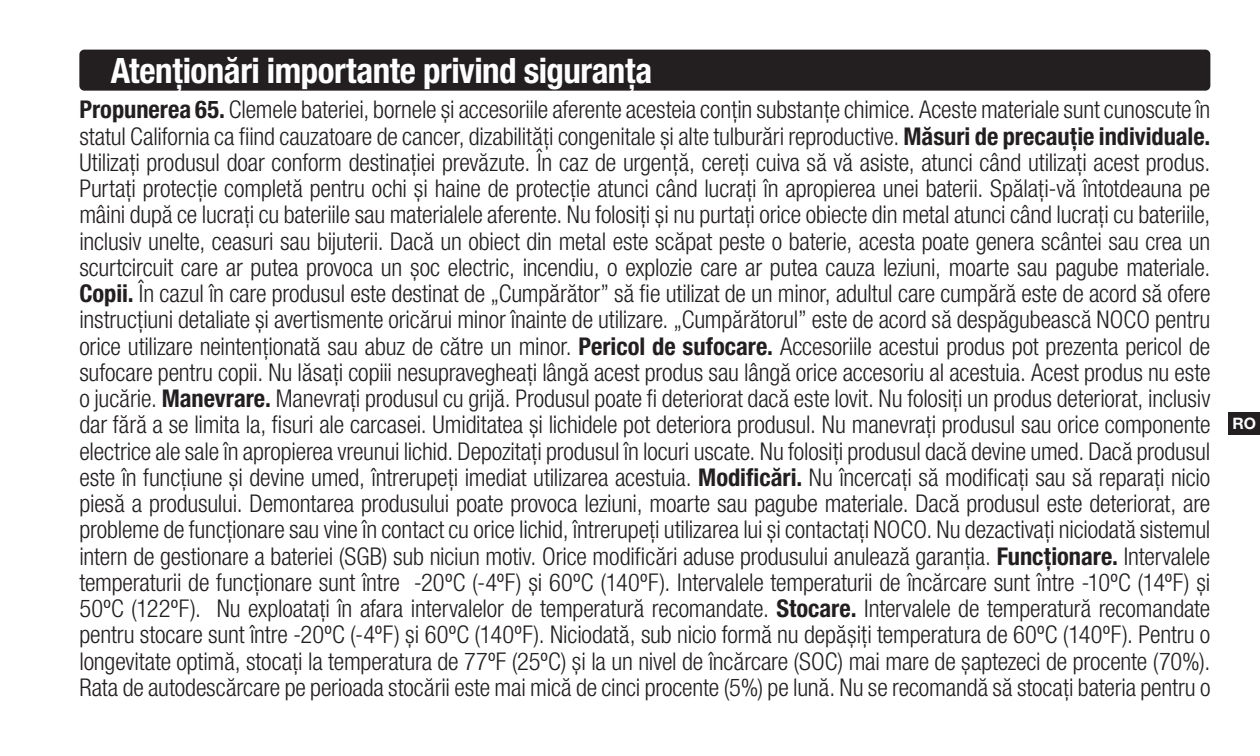
<style>
.page{position:relative;width:1260px;height:756px;background:#fff}
.page>*{position:absolute;margin:0;border:0;box-sizing:border-box;transform-origin:0 0}
.NOCO_HN_Cond-Text{font:700 condensed 35px "Helvetica Neue LTW1 G";letter-spacing:-.015em;color:#fff}
.NOCO_HN_Cond-Text-2{font:300 condensed 24.5px/26.2px "Helvetica Neue LTW1 G";letter-spacing:-.005em;color:#231f20;text-align:justify}
.t1{font:700 15.75px "Helvetica Neue LT Std";color:#fff}
.s1{font-weight:700}
</style>
<div class="page">
<div style="left:1228px;top:412px;width:32px;height:23px;background:#231f20"></div>
<div style="left:79px;top:50px;width:1131px;height:41px;background:#231f20;border-radius:5px"></div>
<p class="NOCO_HN_Cond-Text" style="left:111px;top:49px;width:543px">Atenționări importante privind siguranța</p>
<p class="NOCO_HN_Cond-Text-2" style="left:79px;top:97px;width:1133px"><span class="s1">Propunerea 65.</span> Clemele bateriei, bornele și accesoriile aferente acesteia conțin substanțe chimice. Aceste materiale sunt cunoscute în statul California ca fiind cauzatoare de cancer, dizabilități congenitale și alte tulburări reproductive. <span class="s1">Măsuri de precauție individuale.<br></span>Utilizați produsul doar conform destinației prevăzute. În caz de urgență, cereți cuiva să vă asiste, atunci când utilizați acest produs.<br>Purtați protecție completă pentru ochi și haine de protecție atunci când lucrați în apropierea unei baterii. Spălați-vă întotdeauna pe mâini după ce lucrați cu bateriile sau materialele aferente. Nu folosiți și nu purtați orice obiecte din metal atunci când lucrați cu bateriile, inclusiv unelte, ceasuri sau bijuterii. Dacă un obiect din metal este scăpat peste o baterie, acesta poate genera scântei sau crea un scurtcircuit care ar putea provoca un șoc electric, incendiu, o explozie care ar putea cauza leziuni, moarte sau pagube materiale.<br><span class="s1">Copii.</span> În cazul în care produsul este destinat de „Cumpărător” să fie utilizat de un minor, adultul care cumpără este de acord să ofere instrucțiuni detaliate și avertismente oricărui minor înainte de utilizare. „Cumpărătorul” este de acord să despăgubească NOCO pentru orice utilizare neintenționată sau abuz de către un minor. <span class="s1">Pericol de sufocare.</span> Accesoriile acestui produs pot prezenta pericol de sufocare pentru copii. Nu lăsați copiii nesupravegheați lângă acest produs sau lângă orice accesoriu al acestuia. Acest produs nu este o jucărie. <span class="s1">Manevrare.</span> Manevrați produsul cu grijă. Produsul poate fi deteriorat dacă este lovit. Nu folosiți un produs deteriorat, inclusiv dar fără a se limita la, fisuri ale carcasei. Umiditatea și lichidele pot deteriora produsul. Nu manevrați produsul sau orice componente electrice ale sale în apropierea vreunui lichid. Depozitați produsul în locuri uscate. Nu folosiți produsul dacă devine umed. Dacă produsul este în funcțiune și devine umed, întrerupeți imediat utilizarea acestuia. <span class="s1">Modificări.</span> Nu încercați să modificați sau să reparați nicio piesă a produsului. Demontarea produsului poate provoca leziuni, moarte sau pagube materiale. Dacă produsul este deteriorat, are probleme de funcționare sau vine în contact cu orice lichid, întrerupeți utilizarea lui și contactați NOCO. Nu dezactivați niciodată sistemul intern de gestionare a bateriei (SGB) sub niciun motiv. Orice modificări aduse produsului anulează garanția. <span class="s1">Funcționare.</span> Intervalele temperaturii de funcționare sunt între -20ºC (-4ºF) și 60ºC (140ºF). Intervalele temperaturii de încărcare sunt între -10ºC (14ºF) și 50ºC (122ºF). Nu exploatați în afara intervalelor de temperatură recomandate. <span class="s1">Stocare.</span> Intervalele de temperatură recomandate pentru stocare sunt între -20ºC (-4ºF) și 60ºC (140ºF). Niciodată, sub nicio formă nu depășiți temperatura de 60ºC (140ºF). Pentru o longevitate optimă, stocați la temperatura de 77ºF (25ºC) și la un nivel de încărcare (SOC) mai mare de șaptezeci de procente (70%).<br>Rata de autodescărcare pe perioada stocării este mai mică de cinci procente (5%) pe lună. Nu se recomandă să stocați bateria pentru o</p>
<p class="t1" style="left:1232px;top:414px;width:25px">RO</p>
</div>
